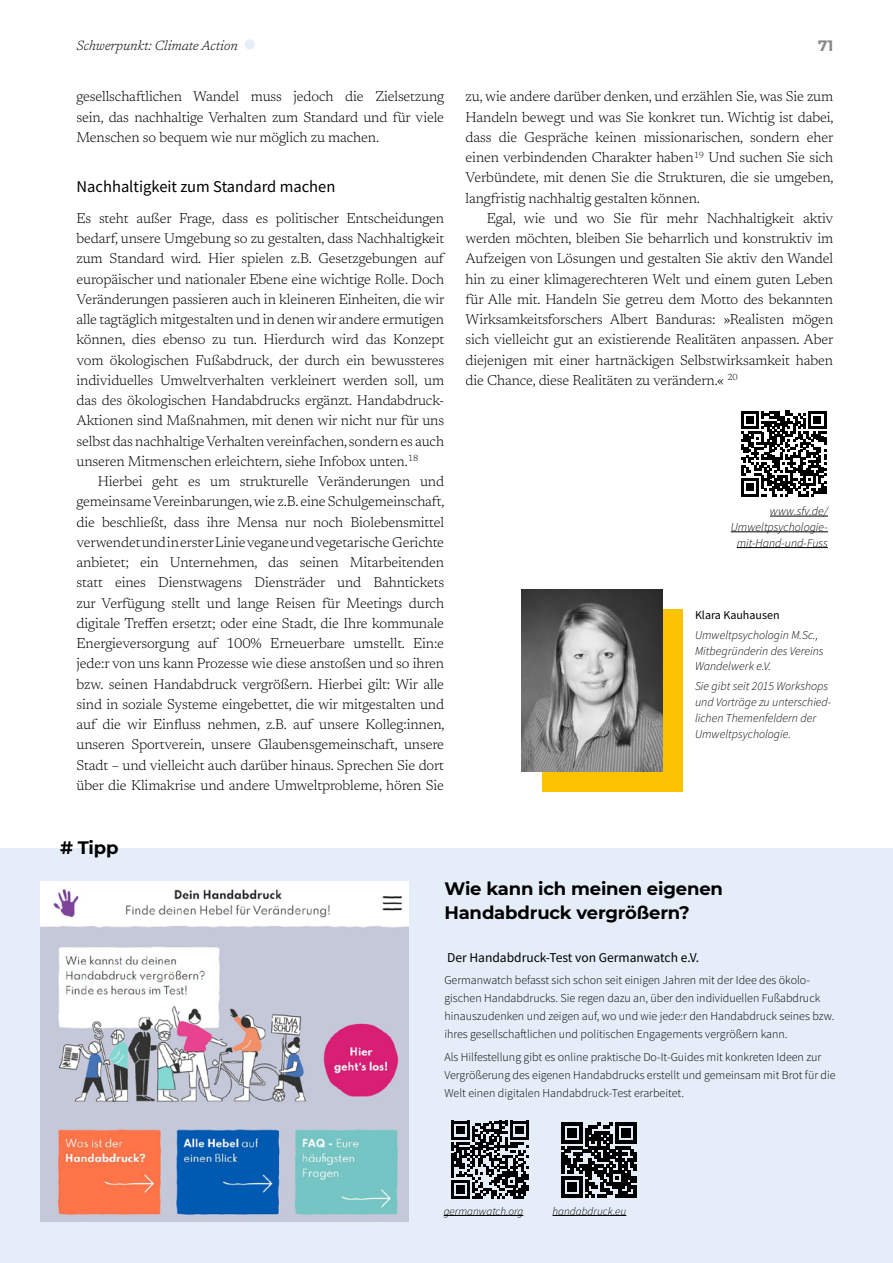
<style>
.page{position:relative;width:893px;height:1263px;background:#fff}
.page>*{position:absolute;margin:0;border:0;box-sizing:border-box;transform-origin:0 0}
.t1{font:700 18px/24px "Montserrat";letter-spacing:-.01em;color:#000}
.t2{font:16.5px "Source Sans Pro";color:#000}
.t3{font:700 15px "Montserrat";color:#878787}
.t4{font:300 14.25px/20.2px "Newsreader";letter-spacing:-.01em;color:#000;text-align:justify}
.t5{font:13.5px "Source Sans Pro";color:#000}
.t6{font:italic 300 13.5px "Newsreader";color:#000}
.t7{font:300 12px/18px "Source Sans Pro";color:#000}
.t8{font:italic 300 12px/15.8px "Source Sans Pro";color:#000}
.t9{font:12px "Source Sans Pro";color:#000}
.t10{font:italic 300 11.25px "Source Sans Pro";color:#000}
</style>
<div class="page">
<div style="left:245px;top:39px;width:10px;height:11px;background:#e5edf9;border-radius:50%"></div>
<div style="left:0;top:849px;width:893px;height:414px;background:#e5edf9"></div>
<hr style="left:770px;top:516px;width:58px;height:1px;background:#000">
<hr style="left:731px;top:531px;width:97px;height:1px;background:#000">
<hr style="left:737px;top:547px;width:91px;height:1px;background:#000">
<svg style="left:741px;top:411px;width:85px;height:85px"></svg>
<hr style="left:553px;top:1215px;width:73px;height:1px;background:#000">
<svg style="left:561px;top:1122px;width:75px;height:75px"></svg>
<hr style="left:444px;top:1215px;width:79px;height:1px;background:#000">
<svg style="left:451px;top:1121px;width:78px;height:77px"></svg>
<div style="left:542px;top:610px;width:140px;height:182px;background:#fdc300"></div>
<img style="left:522px;top:589px;width:140px;height:183px">
<img style="left:40px;top:882px;width:368px;height:339px">
<p class="t6" style="left:77px;top:35px;width:163px">Schwerpunkt: Climate Action</p>
<p class="t3" style="left:818px;top:34px;width:17px">71</p>
<p class="t4" style="left:77px;top:86px;width:369px">gesellschaftlichen Wandel muss jedoch die Zielsetzung sein, das nachhaltige Verhalten zum Standard und für viele Menschen so bequem wie nur möglich zu machen.</p>
<p class="t2" style="left:77px;top:176px;width:260px">Nachhaltigkeit zum Standard machen</p>
<p class="t4" style="left:77px;top:207px;width:369px">Es steht außer Frage, dass es politischer Entscheidungen bedarf, unsere Umgebung so zu gestalten, dass Nachhaltigkeit zum Standard wird. Hier spielen z.B. Gesetzgebungen auf europäischer und nationaler Ebene eine wichtige Rolle. Doch Veränderungen passieren auch in kleineren Einheiten, die wir alle tagtäglich mitgestalten und in denen wir andere ermutigen können, dies ebenso zu tun. Hierdurch wird das Konzept vom ökologischen Fußabdruck, der durch ein bewussteres individuelles Umweltverhalten verkleinert werden soll, um das des ökologischen Handabdrucks ergänzt. Handabdruck-Aktionen sind Maßnahmen, mit denen wir nicht nur für uns selbst das nachhaltige Verhalten vereinfachen, sondern es auch unseren Mitmenschen erleichtern, siehe Infobox unten.<sup>18</sup></p>
<p class="t4" style="left:77px;top:470px;width:369px;text-indent:21px">Hierbei geht es um strukturelle Veränderungen und gemeinsame Vereinbarungen, wie z.B. eine Schulgemeinschaft, die beschließt, dass ihre Mensa nur noch Biolebensmittel verwendet und in erster Linie vegane und vegetarische Gerichte anbietet; ein Unternehmen, das seinen Mitarbeitenden statt eines Dienstwagens Diensträder und Bahntickets zur Verfügung stellt und lange Reisen für Meetings durch digitale Treffen ersetzt; oder eine Stadt, die Ihre kommunale Energieversorgung auf 100% Erneuerbare umstellt. Ein:e jede:r von uns kann Prozesse wie diese anstoßen und so ihren bzw. seinen Handabdruck vergrößern. Hierbei gilt: Wir alle sind in soziale Systeme eingebettet, die wir mitgestalten und auf die wir Einfluss nehmen, z.B. auf unsere Kolleg:innen, unseren Sportverein, unsere Glaubensgemeinschaft, unsere Stadt – und vielleicht auch darüber hinaus. Sprechen Sie dort über die Klimakrise und andere Umweltprobleme, hören Sie</p>
<p class="t1" style="left:60px;top:835px;width:60px"># Tipp</p>
<p class="t4" style="left:466px;top:86px;width:369px">zu, wie andere darüber denken, und erzählen Sie, was Sie zum Handeln bewegt und was Sie konkret tun. Wichtig ist dabei, dass die Gespräche keinen missionarischen, sondern eher einen verbindenden Charakter haben<sup>19</sup> Und suchen Sie sich Verbündete, mit denen Sie die Strukturen, die sie umgeben, langfristig nachhaltig gestalten können.</p>
<p class="t4" style="left:466px;top:207px;width:369px;text-indent:21px">Egal, wie und wo Sie für mehr Nachhaltigkeit aktiv werden möchten, bleiben Sie beharrlich und konstruktiv im Aufzeigen von Lösungen und gestalten Sie aktiv den Wandel hin zu einer klimagerechteren Welt und einem guten Leben für Alle mit. Handeln Sie getreu dem Motto des bekannten Wirksamkeitsforschers Albert Banduras: »Realisten mögen sich vielleicht gut an existierende Realitäten anpassen. Aber diejenigen mit einer hartnäckigen Selbstwirksamkeit haben die Chance, diese Realitäten zu verändern.« <sup>20</sup></p>
<p class="t8" style="left:731px;top:504px;width:99px;text-align:right">www.sfv.de/<br>Umweltpsychologie&shy;mit-Hand-und-Fuss</p>
<p class="t9" style="left:695px;top:607px;width:86px">Klara Kauhausen</p>
<p class="t8" style="left:695px;top:627px;width:130px">Umweltpsychologin M.Sc.,<br>Mitbegründerin des Vereins<br>Wandelwerk e.V.</p>
<p class="t8" style="left:695px;top:678px;width:138px">Sie gibt seit 2015 Workshops und Vorträge zu unterschied&shy;lichen Themenfeldern der<br>Umweltpsychologie.</p>
<p class="t1" style="left:444px;top:876px;width:280px">Wie kann ich meinen eigenen<br>Handabdruck vergrößern?</p>
<p class="t5" style="left:447px;top:949px;width:254px">Der Handabdruck-Test von Germanwatch e.V.</p>
<p class="t7" style="left:444px;top:971px;width:391px">Germanwatch befasst sich schon seit einigen Jahren mit der Idee des ökolo&shy;gischen Handabdrucks. Sie regen dazu an, über den individuellen Fußabdruck hinauszudenken und zeigen auf, wo und wie jede:r den Handabdruck seines bzw. ihres gesellschaftlichen und politischen Engagements vergrößern kann.</p>
<p class="t7" style="left:444px;top:1047px;width:393px">Als Hilfestellung gibt es online praktische Do-It-Guides mit konkreten Ideen zur<br>Vergrößerung des eigenen Handabdrucks erstellt und gemeinsam mit Brot für die<br>Welt einen digitalen Handabdruck-Test erarbeitet.</p>
<p class="t10" style="left:444px;top:1204px;width:81px">germanwatch.org</p>
<p class="t10" style="left:553px;top:1204px;width:75px">handabdruck.eu</p>
</div>
